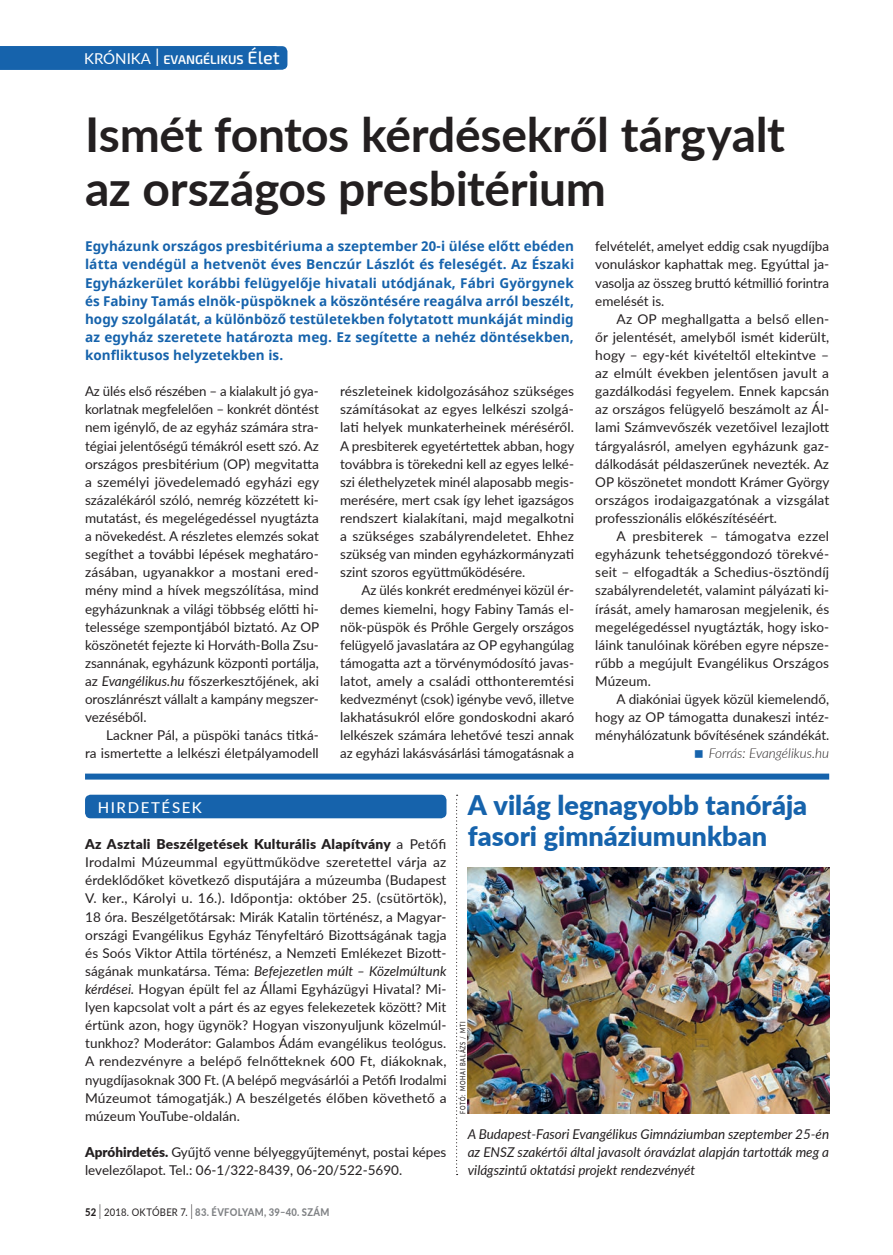
<style>
.page{position:relative;width:893px;height:1255px;background:#fff}
.page>*{position:absolute;margin:0;border:0;box-sizing:border-box;transform-origin:0 0}
.t1{font:700 48px/54.3px "Lato";letter-spacing:-.005em;color:#231f20}
.t2{font:900 27px/30.8px "Lato";letter-spacing:.005em;color:#1663ac}
.t3{font:500 15px "Lato";letter-spacing:.105em;color:#fff}
.t4{font:13.5px/18.1px "Lato";color:#231f20;text-align:justify}
.t5{font:700 13.5px/18.1px "Noto Sans";letter-spacing:.005em;color:#1663ac;text-align:justify}
.t6{font:italic 13.5px/18.1px "Lato";color:#231f20;text-align:justify}
.t7{font:italic 300 13.5px "Lato";color:#231f20}
.t8{font:600 12.6px "Exo 2";color:#fff}
.t9{font:800 10.5px "Lato";letter-spacing:.03em;color:#808285;scale:.9 1}
.t10{font:500 7.5px "Lato";letter-spacing:.13em;color:#231f20;scale:.75 1}
.s1{font-family:"Lato";font-weight:400;font-size:15px}
.s2{font-weight:300;font-size:25.2px}
.s3{font-weight:500;font-size:18px}
.s4{font-style:italic}
.s5{font-weight:900}
.s6{color:#231f20}
.s7{font-weight:300;font-size:21px;color:#231f20}
.s8{font-weight:400;color:#231f20}
</style>
<div class="page">
<div style="left:0;top:46px;width:287px;height:24px;background:#1663ac"></div>
<div style="left:85px;top:794px;width:361px;height:24px;background:#1663ac;border-radius:6px"></div>
<div style="left:85px;top:773px;width:744px;height:6px;background:#1663ac"></div>
<svg style="left:456px;top:794px;width:2px;height:378px"></svg>
<img style="left:468px;top:867px;width:361px;height:246px">
<p class="t8" style="left:85px;top:52px;width:189px"><span class="s1">XXXXXX</span> <span class="s2">I</span> EVANGÉLIKUS <span class="s3">Élet</span></p>
<p class="t8" style="left:84px;top:52px;width:197px"><span class="s1">KRÓNIKA</span> <span class="s2">I</span> EVANGÉLIKUS <span class="s3">Élet</span></p>
<h1 class="t1" style="left:85px;top:105px;width:701px">Ismét fontos kérdésekről tárgyalt az országos presbitérium</h1>
<p class="t5" style="left:85px;top:238px;width:491px">Egyházunk országos presbitériuma a szeptember 20-i ülése előtt ebéden látta vendégül a hetvenöt éves Benczúr Lászlót és feleségét. Az Északi Egyházkerület korábbi felügyelője hivatali utódjának, Fábri Györgynek és Fabiny Tamás elnök-püspöknek a köszöntésére reagálva arról beszélt, hogy szolgálatát, a különböző testületekben folytatott munkáját mindig az egyház szeretete határozta meg. Ez segítette a nehéz döntésekben, konfliktusos helyzetekben is.</p>
<p class="t4" style="left:595px;top:237px;width:235px">felvételét, amelyet eddig csak nyugdíjba vonuláskor kaphattak meg. Egyúttal ja&shy;vasolja az összeg bruttó kétmillió forintra emelését is.</p>
<p class="t4" style="left:595px;top:309px;width:236px;text-indent:21px">Az OP meghallgatta a belső ellen&shy;őr jelentését, amelyből ismét kiderült, hogy – egy-két kivételtől eltekintve – az elmúlt években jelentősen javult a gazdálkodási fegyelem. Ennek kapcsán az országos felügyelő beszámolt az Ál&shy;lami Számvevőszék vezetőivel lezajlott tárgyalásról, amelyen egyházunk gaz&shy;dálkodását példaszerűnek nevezték. Az OP köszönetet mondott Krámer György országos irodaigazgatónak a vizsgálat professzionális előkészítéséért.</p>
<p class="t4" style="left:595px;top:526px;width:235px;text-indent:21px">A presbiterek – támogatva ezzel egyházunk tehetséggondozó törekvé&shy;seit – elfogadták a Schedius-ösztöndíj szabályrendeletét, valamint pályázati ki&shy;írását, amely hamarosan megjelenik, és megelégedéssel nyugtázták, hogy isko&shy;láink tanulóinak körében egyre népsze&shy;rűbb a megújult Evangélikus Országos Múzeum.</p>
<p class="t4" style="left:595px;top:689px;width:235px;text-indent:21px">A diakóniai ügyek közül kiemelendő, hogy az OP támogatta dunakeszi intéz&shy;ményhálózatunk bővítésének szándékát.</p>
<p class="t7" style="left:709px;top:744px;width:122px">Forrás: Evangélikus.hu</p>
<p class="t4" style="left:85px;top:381px;width:236px">Az ülés első részében – a kialakult jó gya&shy;korlatnak megfelelően – konkrét döntést nem igénylő, de az egyház számára stra&shy;tégiai jelentőségű témákról esett szó. Az országos presbitérium (OP) megvitatta a személyi jövedelemadó egyházi egy százalékáról szóló, nemrég közzétett ki&shy;mutatást, és megelégedéssel nyugtázta a növekedést. A részletes elemzés sokat segíthet a további lépések meghatáro&shy;zásában, ugyanakkor a mostani ered&shy;mény mind a hívek megszólítása, mind egyházunknak a világi többség előtti hi&shy;telessége szempontjából biztató. Az OP köszönetét fejezte ki Horváth-Bolla Zsu&shy;zsannának, egyházunk központi portálja, az <span class="s4">Evangélikus.hu</span> főszerkesztőjének, aki oroszlánrészt vállalt a kampány megszer&shy;vezéséből.</p>
<p class="t4" style="left:85px;top:725px;width:235px;text-align:right">Lackner Pál, a püspöki tanács titká-<br>ra ismertette a lelkészi életpályamodell</p>
<p class="t4" style="left:340px;top:381px;width:236px">részleteinek kidolgozásához szükséges számításokat az egyes lelkészi szolgá&shy;lati helyek munkaterheinek méréséről.<br>A presbiterek egyetértettek abban, hogy továbbra is törekedni kell az egyes lelké&shy;szi élethelyzetek minél alaposabb megis&shy;merésére, mert csak így lehet igazságos rendszert kialakítani, majd megalkotni a szükséges szabályrendeletet. Ehhez szükség van minden egyházkormányzati szint szoros együttműködésére.</p>
<p class="t4" style="left:340px;top:581px;width:235px;text-indent:21px">Az ülés konkrét eredményei közül ér&shy;demes kiemelni, hogy Fabiny Tamás el&shy;nök-püspök és Prőhle Gergely országos felügyelő javaslatára az OP egyhangúlag támogatta azt a törvénymódosító javas&shy;latot, amely a családi otthonteremtési kedvezményt (csok) igénybe vevő, illetve lakhatásukról előre gondoskodni akaró lelkészek számára lehetővé teszi annak az egyházi lakásvásárlási támogatásnak a</p>
<p class="t3" style="left:98px;top:796px;width:106px">HIRDETÉSEK</p>
<p class="t4" style="left:85px;top:834px;width:363px"><span class="s5">Az Asztali Beszélgetések Kulturális Alapítvány</span> a Petőfi Irodalmi Múzeummal együttműködve szeretettel várja az érdeklődőket következő disputájára a múzeumba (Budapest V. ker., Károlyi u. 16.). Időpontja: október 25. (csütörtök), 18 óra. Beszélgetőtársak: Mirák Katalin történész, a Magyar&shy;országi Evangélikus Egyház Tényfeltáró Bizottságának tagja és Soós Viktor Attila történész, a Nemzeti Emlékezet Bizott&shy;ságának munkatársa. Téma: <span class="s4">Befejezetlen múlt – Közelmúltunk kérdései.</span> Hogyan épült fel az Állami Egyházügyi Hivatal? Mi&shy;lyen kapcsolat volt a párt és az egyes felekezetek között? Mit értünk azon, hogy ügynök? Hogyan viszonyuljunk közelmúl&shy;tunkhoz? Moderátor: Galambos Ádám evangélikus teológus.<br>A rendezvényre a belépő felnőtteknek 600 Ft, diákoknak, nyugdíjasoknak 300 Ft. (A belépő megvásárlói a Petőfi Irodalmi Múzeumot támogatják.) A beszélgetés élőben követhető a múzeum YouTube-oldalán.</p>
<p class="t4" style="left:85px;top:1142px;width:363px"><span class="s5">Apróhirdetés.</span> Gyűjtő venne bélyeggyűjteményt, postai képes levelezőlapot. Tel.: 06-1/322-8439, 06-20/522-5690.</p>
<p class="t9" style="left:85px;top:1203px;width:273px"><span class="s6">52</span> <span class="s7">I</span> <span class="s8">2018. OKTÓBER 7.</span> <span class="s7">I</span> 83. ÉVFOLYAM, 39–40. SZÁM</p>
<h2 class="t2" style="left:468px;top:788px;width:341px">A világ legnagyobb tanórája fasori gimnáziumunkban</h2>
<p class="t10" style="left:457px;top:1113px;width:124px;rotate:-90deg">FOTÓ: MOHAI BALÁZS / MTI</p>
<p class="t6" style="left:468px;top:1124px;width:363px">A Budapest-Fasori Evangélikus Gimnáziumban szeptember 25-én az ENSZ szakértői által javasolt óravázlat alapján tartották meg a világszintű oktatási projekt rendezvényét</p>
</div>
